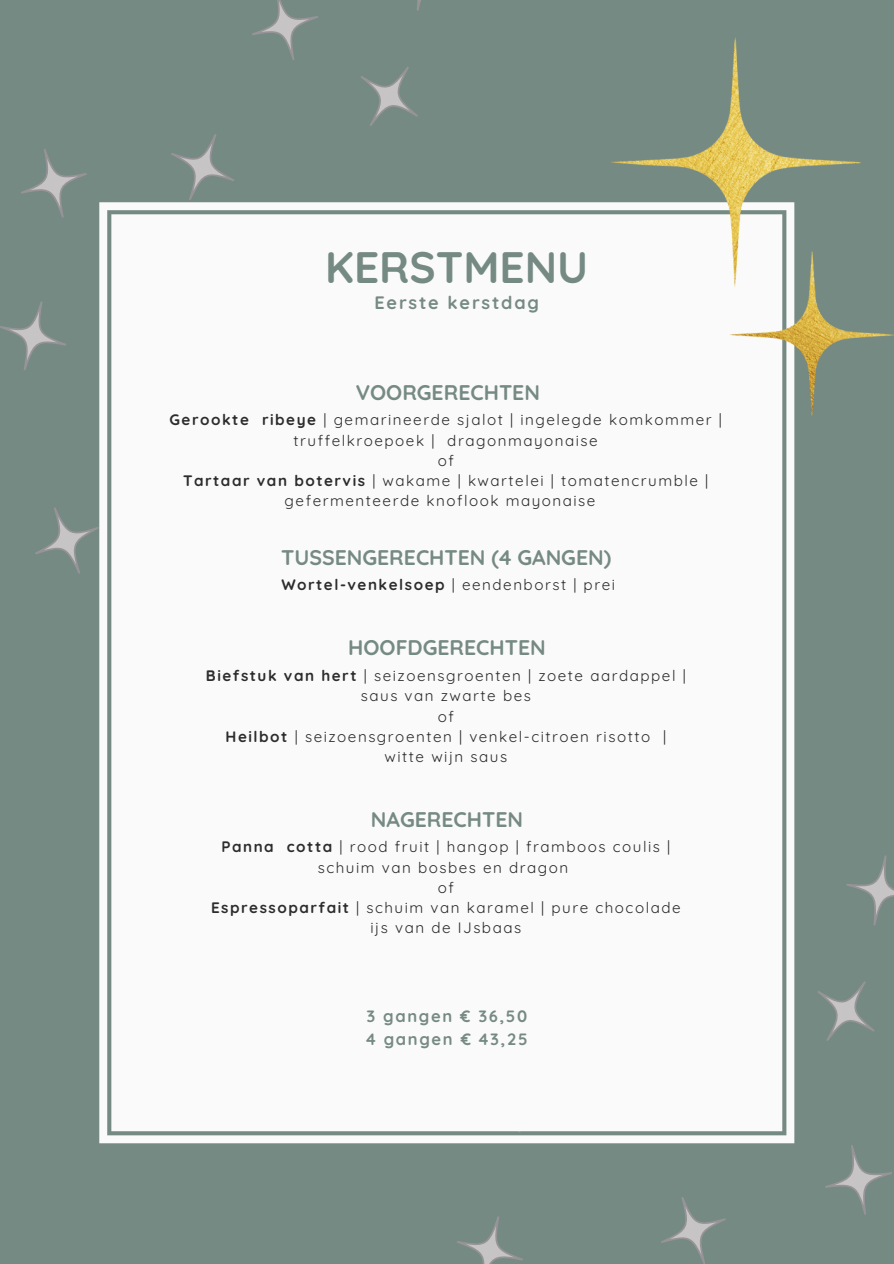
<style>
.page{position:relative;width:894px;height:1264px;background:#fff}
.page>*{position:absolute;margin:0;border:0;box-sizing:border-box;transform-origin:0 0}
.t1{font:700 44.1px "Quicksand";color:#768a84}
.t2{font:700 21.15px "Quicksand";color:#768a84}
.t3{font:700 18px "Quicksand";letter-spacing:.1em;color:#768a84}
.t4{font:700 16.5px/22.5px "Quicksand";letter-spacing:.1em;color:#768a84}
.t5{font:15.15px/20.2px "Quicksand";letter-spacing:.1em;color:#2d2b2b;text-align:center}
.t6{font:700 15.15px "Quicksand";letter-spacing:.1em;color:#2d2b2b}
.s1{font-weight:700}
.s2{font-weight:400}
</style>
<div class="page">
<div style="left:0;top:0;width:893px;height:1263px;background:#768a84"></div>
<svg style="left:21px;top:149px;width:66px;height:69px"></svg>
<svg style="left:0;top:301px;width:66px;height:69px"></svg>
<svg style="left:417px;top:0;width:4px;height:11px"></svg>
<svg style="left:171px;top:134px;width:63px;height:66px"></svg>
<svg style="left:361px;top:67px;width:57px;height:59px"></svg>
<svg style="left:252px;top:0;width:66px;height:60px"></svg>
<svg style="left:35px;top:507px;width:64px;height:67px"></svg>
<svg style="left:661px;top:1197px;width:64px;height:66px"></svg>
<svg style="left:457px;top:1216px;width:66px;height:47px"></svg>
<svg style="left:846px;top:855px;width:47px;height:70px"></svg>
<svg style="left:825px;top:1145px;width:66px;height:69px"></svg>
<svg style="left:818px;top:981px;width:56px;height:60px"></svg>
<div style="left:99px;top:202px;width:695px;height:941px;background:#fafafa"></div>
<img style="left:610px;top:38px;width:283px;height:379px">
<p class="t1" style="left:325px;top:239px;width:264px">KERSTMENU</p>
<h3 class="t3" style="left:374px;top:291px;width:166px">Eerste kerstdag</h3>
<h1 class="t2" style="left:355px;top:378px;width:186px">VOORGERECHTEN</h1>
<h2 class="t5" style="left:169px;top:409px;width:553px"><span class="s1">Gerookte ribeye</span> | gemarineerde sjalot | ingelegde komkommer | truffelkroepoek | dragonmayonaise</h2>
<p class="t5" style="left:437px;top:450px;width:18px">of</p>
<p class="t5" style="left:284px;top:470px;width:425px;text-align:left;text-indent:-101px"><span class="s1">Tartaar van botervis</span> | wakame | kwartelei | tomatencrumble | gefermenteerde knoflook mayonaise</p>
<p class="t2" style="left:281px;top:543px;width:331px">TUSSENGERECHTEN (4 GANGEN)</p>
<h2 class="t6" style="left:281px;top:575px;width:335px">Wortel-venkelsoep <span class="s2">| eendenborst | prei</span></h2>
<p class="t2" style="left:348px;top:634px;width:199px">HOOFDGERECHTEN</p>
<h2 class="t5" style="left:206px;top:665px;width:481px"><span class="s1">Biefstuk van hert</span> | seizoensgroenten | zoete aardappel | saus van zwarte bes</h2>
<p class="t5" style="left:437px;top:705px;width:18px">of</p>
<p class="t5" style="left:225px;top:726px;width:442px"><span class="s1">Heilbot</span> | seizoensgroenten | venkel-citroen risotto | witte wijn saus</p>
<p class="t2" style="left:371px;top:805px;width:154px">NAGERECHTEN</p>
<h2 class="t5" style="left:221px;top:836px;width:450px"><span class="s1">Panna cotta</span> | rood fruit | hangop | framboos coulis | schuim van bosbes en dragon</h2>
<p class="t5" style="left:437px;top:877px;width:18px">of</p>
<p class="t5" style="left:211px;top:897px;width:471px"><span class="s1">Espressoparfait</span> | schuim van karamel | pure chocolade ijs van de IJsbaas</p>
<p class="t4" style="left:366px;top:1004px;width:163px">3 gangen € 36,50<br>4 gangen € 43,25</p>
</div>
